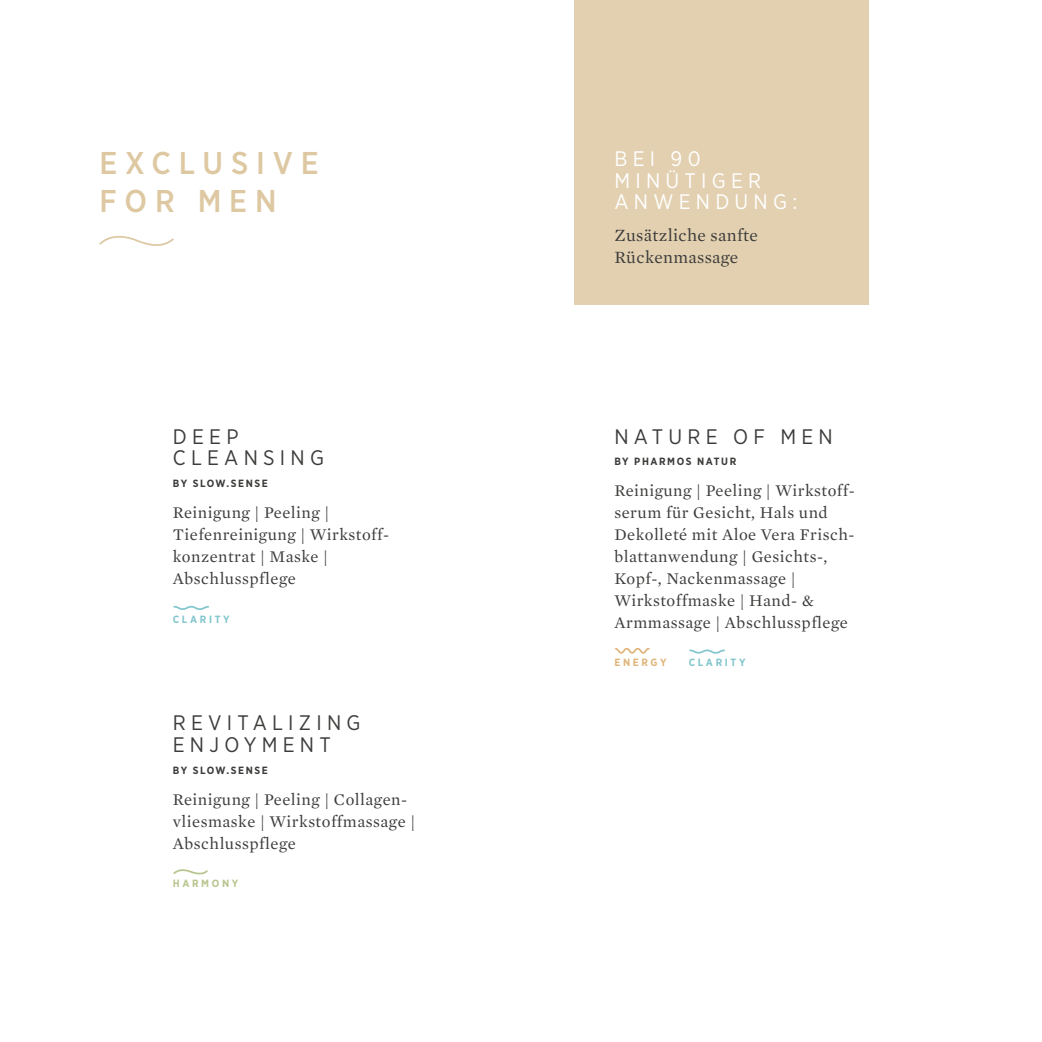
<style>
.page{position:relative;width:1042px;height:1042px;background:#fff}
.page>*{position:absolute;margin:0;border:0;box-sizing:border-box;transform-origin:0 0}
.t1{font:500 31.5px/37.8px "Gotham Narrow";letter-spacing:.25em;color:#ddc8a2}
.t2{font:21px/21.9px "Gotham Narrow";letter-spacing:.25em;color:#3c3c3b}
.t3{font:21px/21.9px "Gotham Narrow";letter-spacing:.25em;color:#fff}
.t4{font:17.5px/21.9px "Mercury Text G1";letter-spacing:.02em;color:#3c3c3b}
.t5{font:16.62px/21.9px "Mercury Text G1";letter-spacing:.03em;color:#3c3c3b}
.t6{font:700 10.5px "Gotham Narrow";letter-spacing:.15em;color:#3c3c3b}
.t7{font:700 10.5px "Gotham Narrow";letter-spacing:.25em;color:#83c6cd}
.t8{font:700 10.5px "Gotham Narrow";letter-spacing:.25em;color:#b8c58f}
.t9{font:700 10.5px "Gotham Narrow";letter-spacing:.25em;color:#dfb57b}
</style>
<div class="page">
<svg style="left:99px;top:235px;width:75px;height:11px"></svg>
<svg style="left:173px;top:869px;width:35px;height:6px"></svg>
<svg style="left:615px;top:647px;width:35px;height:7px"></svg>
<svg style="left:689px;top:649px;width:36px;height:5px"></svg>
<div style="left:575px;top:0;width:294px;height:304px;background:#e2d0b0"></div>
<svg style="left:173px;top:605px;width:37px;height:5px"></svg>
<h1 class="t1" style="left:99px;top:144px;width:221px">EXCLUSIVE<br>FOR MEN</h1>
<p class="t2" style="left:173px;top:425px;width:153px">DEEP<br>CLEANSING</p>
<p class="t6" style="left:173px;top:477px;width:96px">BY SLOW.SENSE</p>
<p class="t5" style="left:173px;top:501px;width:218px">Reinigung | Peeling |<br>Tiefenreinigung | Wirkstoff&shy;konzentrat | Maske |<br>Abschlusspflege</p>
<p class="t7" style="left:173px;top:612px;width:58px">CLARITY</p>
<p class="t2" style="left:173px;top:712px;width:189px">REVITALIZING<br>ENJOYMENT</p>
<p class="t6" style="left:173px;top:764px;width:96px">BY SLOW.SENSE</p>
<p class="t5" style="left:173px;top:788px;width:244px">Reinigung | Peeling | Collagen&shy;vliesmaske | Wirkstoffmassage |<br>Abschlusspflege</p>
<p class="t8" style="left:173px;top:877px;width:67px">HARMONY</p>
<p class="t3" style="left:614px;top:147px;width:184px">BEI 90<br>MINÜTIGER<br>ANWENDUNG:</p>
<p class="t4" style="left:614px;top:223px;width:145px">Zusätzliche sanfte<br>Rückenmassage</p>
<p class="t2" style="left:614px;top:425px;width:220px">NATURE OF MEN</p>
<p class="t6" style="left:614px;top:455px;width:123px">BY PHARMOS NATUR</p>
<p class="t5" style="left:614px;top:479px;width:242px">Reinigung | Peeling | Wirkstoff&shy;serum für Gesicht, Hals und<br>Dekolleté mit Aloe Vera Frisch&shy;blattanwendung | Gesichts-,<br>Kopf-, Nackenmassage |<br>Wirkstoffmaske | Hand- &amp;<br>Armmassage | Abschlusspflege</p>
<p class="t9" style="left:614px;top:656px;width:54px">ENERGY</p>
<p class="t7" style="left:689px;top:656px;width:58px">CLARITY</p>
</div>
